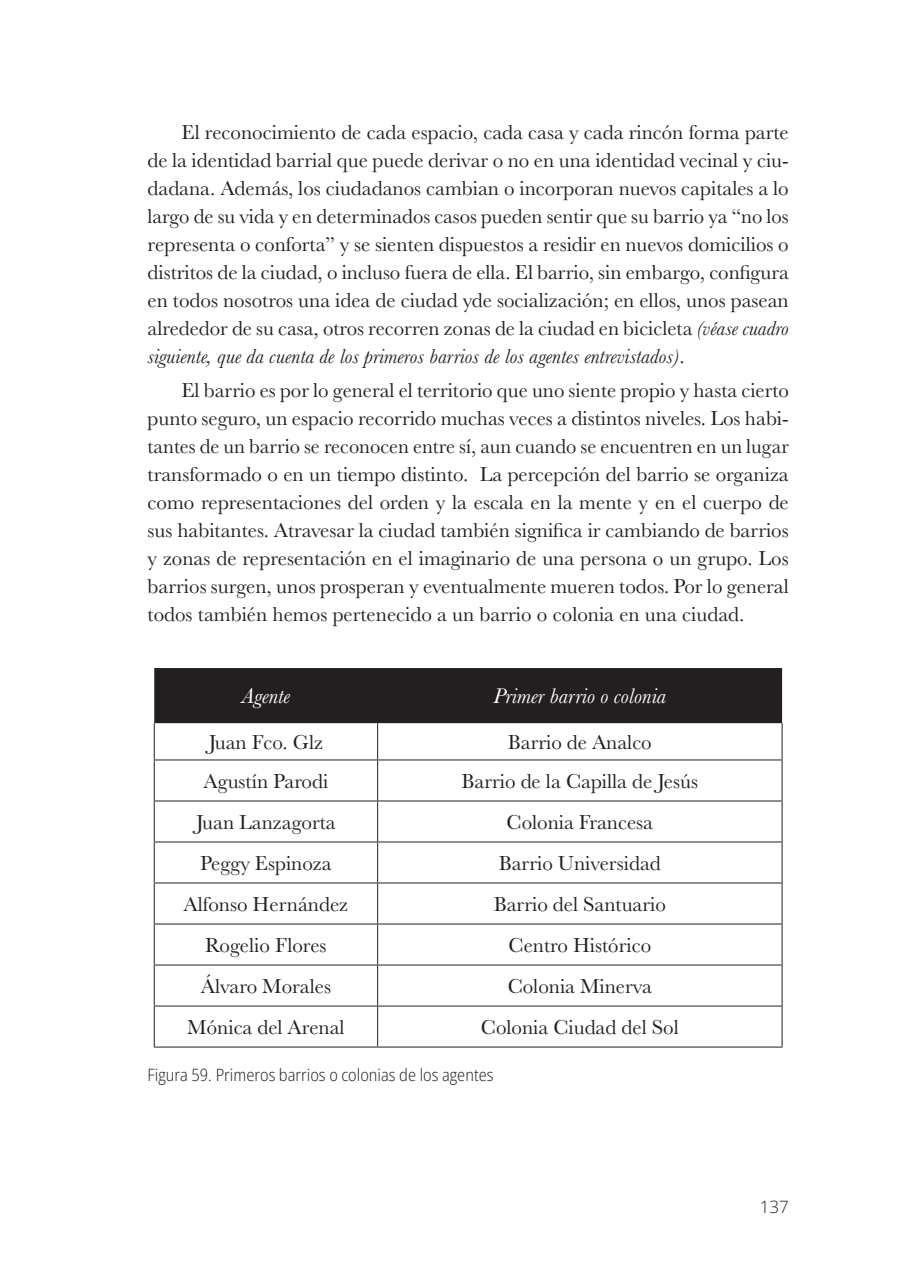
<style>
.page{position:relative;width:908px;height:1276px;background:#fff}
.page>*{position:absolute;margin:0;border:0;box-sizing:border-box;transform-origin:0 0}
.t1{font:italic 22px "Baskerville";color:#fff}
.t2{font:21px/28px "Baskerville";color:#231f20;text-align:justify}
.t3{font:300 semi-condensed 17px "Open Sans";color:#231f20}
.t4{font:300 17px "Open Sans";color:#231f20}
.s1{font-style:italic}
</style>
<div class="page">
<div style="left:154px;top:668px;width:627px;height:55px;background:#231f20"></div>
<hr style="left:154px;top:723px;width:1px;height:36px;background:#231f20">
<hr style="left:377px;top:723px;width:1px;height:36px;background:#231f20">
<hr style="left:781px;top:723px;width:1px;height:36px;background:#231f20">
<hr style="left:154px;top:759px;width:223px;height:1px;background:#231f20">
<hr style="left:154px;top:760px;width:1px;height:40px;background:#231f20">
<hr style="left:377px;top:759px;width:405px;height:1px;background:#231f20">
<hr style="left:377px;top:760px;width:1px;height:40px;background:#231f20">
<hr style="left:781px;top:760px;width:1px;height:40px;background:#231f20">
<hr style="left:154px;top:800px;width:223px;height:1px;background:#231f20">
<hr style="left:154px;top:801px;width:1px;height:40px;background:#231f20">
<hr style="left:377px;top:800px;width:405px;height:1px;background:#231f20">
<hr style="left:377px;top:801px;width:1px;height:40px;background:#231f20">
<hr style="left:781px;top:801px;width:1px;height:40px;background:#231f20">
<hr style="left:154px;top:841px;width:223px;height:1px;background:#231f20">
<hr style="left:154px;top:842px;width:1px;height:40px;background:#231f20">
<hr style="left:377px;top:841px;width:405px;height:1px;background:#231f20">
<hr style="left:377px;top:842px;width:1px;height:40px;background:#231f20">
<hr style="left:781px;top:842px;width:1px;height:40px;background:#231f20">
<hr style="left:154px;top:882px;width:223px;height:1px;background:#231f20">
<hr style="left:154px;top:883px;width:1px;height:40px;background:#231f20">
<hr style="left:377px;top:882px;width:405px;height:1px;background:#231f20">
<hr style="left:377px;top:883px;width:1px;height:40px;background:#231f20">
<hr style="left:781px;top:883px;width:1px;height:40px;background:#231f20">
<hr style="left:154px;top:923px;width:223px;height:1px;background:#231f20">
<hr style="left:154px;top:924px;width:1px;height:40px;background:#231f20">
<hr style="left:377px;top:923px;width:405px;height:1px;background:#231f20">
<hr style="left:377px;top:924px;width:1px;height:40px;background:#231f20">
<hr style="left:781px;top:924px;width:1px;height:40px;background:#231f20">
<hr style="left:154px;top:964px;width:223px;height:1px;background:#231f20">
<hr style="left:154px;top:965px;width:1px;height:40px;background:#231f20">
<hr style="left:377px;top:964px;width:405px;height:1px;background:#231f20">
<hr style="left:377px;top:965px;width:1px;height:40px;background:#231f20">
<hr style="left:781px;top:965px;width:1px;height:40px;background:#231f20">
<hr style="left:154px;top:1005px;width:223px;height:1px;background:#231f20">
<hr style="left:154px;top:1006px;width:1px;height:40px;background:#231f20">
<hr style="left:377px;top:1005px;width:405px;height:1px;background:#231f20">
<hr style="left:377px;top:1006px;width:1px;height:40px;background:#231f20">
<hr style="left:781px;top:1006px;width:1px;height:40px;background:#231f20">
<hr style="left:154px;top:1046px;width:223px;height:1px;background:#231f20">
<hr style="left:377px;top:1046px;width:405px;height:1px;background:#231f20">
<p class="t2" style="left:147px;top:118px;width:642px;text-indent:34px">El reconocimiento de cada espacio, cada casa y cada rincón forma parte de la identidad barrial que puede derivar o no en una identidad vecinal y ciu&shy;dadana. Además, los ciudadanos cambian o incorporan nuevos capitales a lo largo de su vida y en determinados casos pueden sentir que su barrio ya “no los representa o conforta” y se sienten dispuestos a residir en nuevos domicilios o distritos de la ciudad, o incluso fuera de ella. El barrio, sin embargo, configura en todos nosotros una idea de ciudad y de socialización; en ellos, unos pasean alrededor de su casa, otros recorren zonas de la ciudad en bicicleta <span class="s1">(véase cuadro siguiente, que da cuenta de los primeros barrios de los agentes entrevistados)</span>.</p>
<p class="t2" style="left:147px;top:376px;width:642px;text-indent:34px">El barrio es por lo general el territorio que uno siente propio y hasta cierto punto seguro, un espacio recorrido muchas veces a distintos niveles. Los habi&shy;tantes de un barrio se reconocen entre sí, aun cuando se encuentren en un lugar transformado o en un tiempo distinto. La percepción del barrio se organiza como representaciones del orden y la escala en la mente y en el cuerpo de sus habitantes. Atravesar la ciudad también significa ir cambiando de barrios y zonas de representación en el imaginario de una persona o un grupo. Los barrios surgen, unos prosperan y eventualmente mueren todos. Por lo general todos también hemos pertenecido a un barrio o colonia en una ciudad.</p>
<p class="t1" style="left:242px;top:681px;width:50px">Agente</p>
<p class="t1" style="left:493px;top:681px;width:174px">Primer barrio o colonia</p>
<p class="t2" style="left:209px;top:728px;width:116px">Juan Fco. Glz</p>
<p class="t2" style="left:507px;top:728px;width:145px">Barrio de Analco</p>
<p class="t2" style="left:203px;top:767px;width:126px">Agustín Parodi</p>
<p class="t2" style="left:461px;top:767px;width:238px">Barrio de la Capilla de Jesús</p>
<p class="t2" style="left:196px;top:808px;width:141px">Juan Lanzagorta</p>
<p class="t2" style="left:506px;top:808px;width:148px">Colonia Francesa</p>
<p class="t2" style="left:200px;top:849px;width:133px">Peggy Espinoza</p>
<p class="t2" style="left:498px;top:849px;width:163px">Barrio Universidad</p>
<p class="t2" style="left:183px;top:890px;width:166px">Alfonso Hernández</p>
<p class="t2" style="left:493px;top:890px;width:173px">Barrio del Santuario</p>
<p class="t2" style="left:205px;top:931px;width:123px">Rogelio Flores</p>
<p class="t2" style="left:508px;top:931px;width:144px">Centro Histórico</p>
<p class="t2" style="left:201px;top:972px;width:132px">Álvaro Morales</p>
<p class="t2" style="left:507px;top:972px;width:146px">Colonia Minerva</p>
<p class="t2" style="left:187px;top:1013px;width:159px">Mónica del Arenal</p>
<p class="t2" style="left:480px;top:1013px;width:199px">Colonia Ciudad del Sol</p>
<p class="t3" style="left:147px;top:1063px;width:347px">Figura 59. Primeros barrios o colonias de los agentes</p>
<p class="t4" style="left:759px;top:1195px;width:31px">137</p>
</div>
